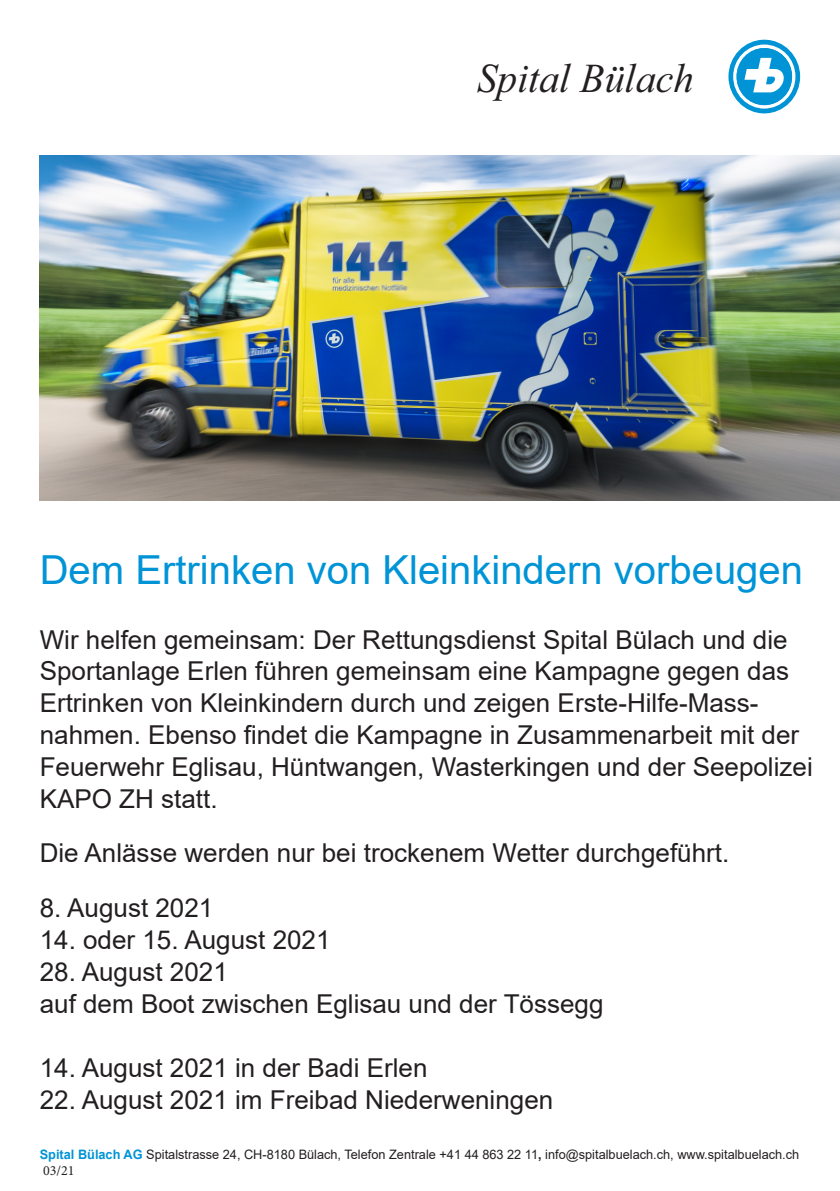
<style>
.page{position:relative;width:840px;height:1191px;background:#fff}
.page>*{position:absolute;margin:0;border:0;box-sizing:border-box;transform-origin:0 0}
.t1{font:italic 41px "Times New Roman";color:#231f20}
.Titel{font:40px "Arial";color:#0094d7}
.Titel-2{font:26px/31.6px "Arial";color:#231f20}
.t2{font:14px "Minion Pro";color:#231f20}
.t3{font:13px "Arial";color:#231f20}
.s1{font-weight:700;color:#0094d7}
.s2{font-weight:700}
</style>
<div class="page">
<svg style="left:728px;top:40px;width:71px;height:73px"></svg>
<img style="left:40px;top:155px;width:799px;height:346px">
<h1 class="t1" style="left:477px;top:50px;width:218px">Spital Bülach</h1>
<p class="Titel" style="left:40px;top:542px;width:764px">Dem Ertrinken von Kleinkindern vorbeugen</p>
<p class="Titel-2" style="left:40px;top:624px;width:774px">Wir helfen gemeinsam: Der Rettungsdienst Spital Bülach und die Sportanlage Erlen führen gemeinsam eine Kampagne gegen das Ertrinken von Kleinkindern durch und zeigen Erste-Hilfe-Mass&shy;nahmen. Ebenso findet die Kampagne in Zusammenarbeit mit der Feuerwehr Eglisau, Hüntwangen, Wasterkingen und der Seepolizei KAPO ZH statt.</p>
<p class="Titel-2" style="left:40px;top:837px;width:690px">Die Anlässe werden nur bei trockenem Wetter durchgeführt.</p>
<p class="Titel-2" style="left:40px;top:892px;width:175px">8. August 2021</p>
<p class="Titel-2" style="left:40px;top:924px;width:292px">14. oder 15. August 2021</p>
<p class="Titel-2" style="left:40px;top:955px;width:565px">28. August 2021<br>auf dem Boot zwischen Eglisau und der Tössegg</p>
<p class="Titel-2" style="left:40px;top:1052px;width:389px">14. August 2021 in der Badi Erlen</p>
<p class="Titel-2" style="left:40px;top:1084px;width:515px">22. August 2021 im Freibad Niederweningen</p>
<p class="t3" style="left:40px;top:1145px;width:760px"><span class="s1">Spital Bülach AG</span> Spitalstrasse 24, CH-8180 Bülach, Telefon Zentrale +41 44 863 22 11<span class="s2">,</span> info@spitalbuelach.ch, www.spitalbuelach.ch</p>
<p class="t2" style="left:43px;top:1161px;width:33px">03/21</p>
</div>
